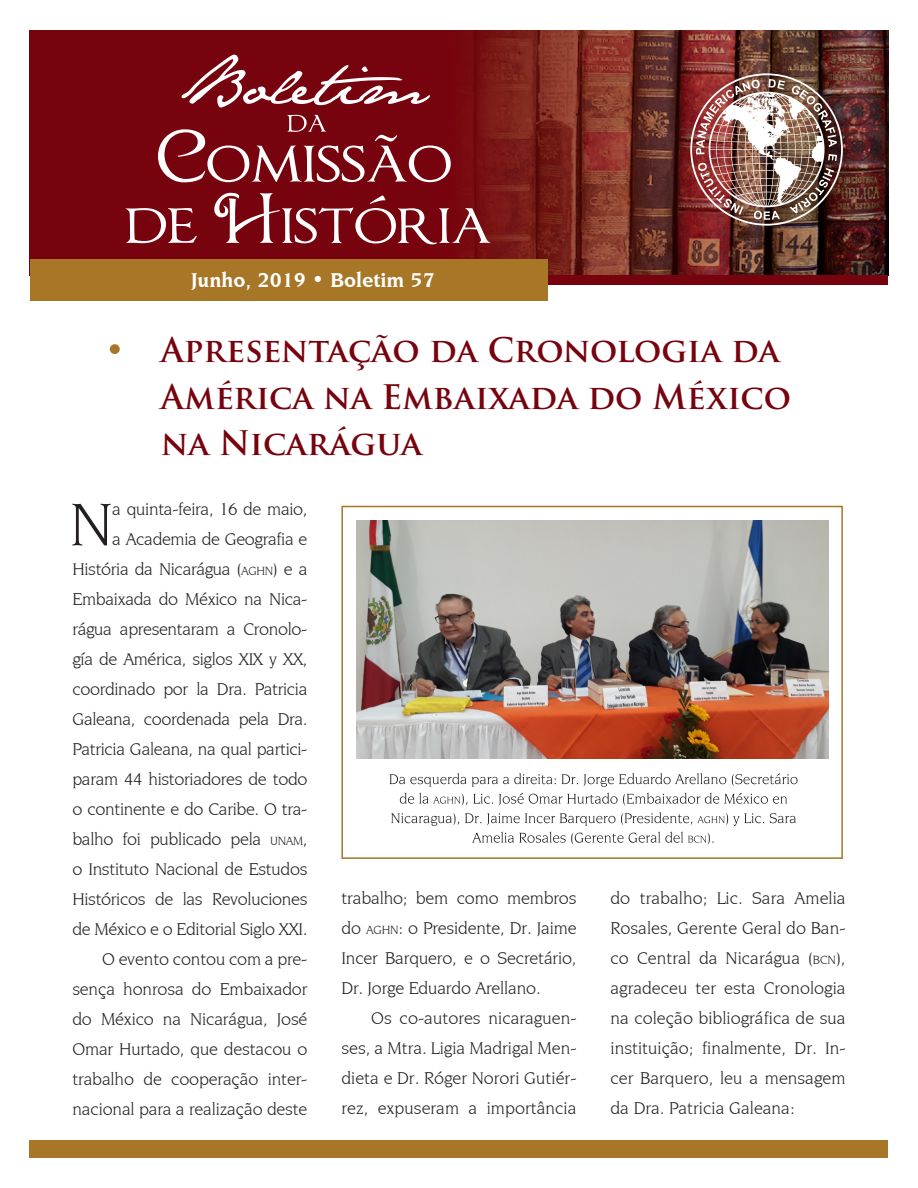
<style>
.page{position:relative;width:918px;height:1188px;background:#fff}
.page>*{position:absolute;margin:0;border:0;box-sizing:border-box;transform-origin:0 0}
.t1{font:63.9px "Novarese IT Cby BT";color:#231f20}
.t2{font:700 33px/46.5px "Trajan Pro";color:#76030d}
.t3{font:700 21px "Novarese IT Cby BT";color:#fff}
.t4{font:18px/30px "Novarese IT Cby BT";letter-spacing:-.02em;color:#231f20;text-align:justify}
.s1{font-size:12.6px}
</style>
<div class="page">
<div style="left:30px;top:30px;width:858px;height:245px;background:#76030d"></div>
<img style="left:463px;top:30px;width:425px;height:245px">
<img style="left:690px;top:73px;width:153px;height:153px">
<div style="left:547px;top:275px;width:341px;height:10px;background:#76030d"></div>
<div style="left:30px;top:259px;width:517px;height:42px;background:#a77626"></div>
<div style="left:30px;top:1140px;width:858px;height:18px;background:#a77626"></div>
<svg style="left:182px;top:55px;width:248px;height:53px"></svg>
<svg style="left:126px;top:208px;width:71px;height:35px"></svg>
<svg style="left:214px;top:193px;width:277px;height:51px"></svg>
<svg style="left:158px;top:115px;width:293px;height:67px"></svg>
<div style="left:110px;top:344px;width:10px;height:10px;background:#a77626;border-radius:50%"></div>
<div style="left:341px;top:506px;width:502px;height:353px;border:2px solid #a77626"></div>
<svg style="left:472px;top:832px;width:242px;height:13px"></svg>
<svg style="left:391px;top:812px;width:405px;height:14px"></svg>
<svg style="left:400px;top:793px;width:387px;height:13px"></svg>
<svg style="left:389px;top:773px;width:409px;height:14px"></svg>
<img style="left:357px;top:520px;width:472px;height:238px">
<p class="t3" style="left:191px;top:267px;width:245px">Junho, 2019 • Boletim 57</p>
<p class="t2" style="left:161px;top:328px;width:632px">Apresentação da Cronologia da<br>América na Embaixada do México</p>
<p class="t2" style="left:161px;top:421px;width:263px">na Nicarágua</p>
<p class="t4" style="left:72px;top:494px;width:237px;text-align:right">a quinta-feira, 16 de maio,<br>a Academia de Geografia e<br>História da Nicarágua (<span class="s1">AGHN</span>) e a<br>Embaixada do México na Nica&shy;rágua apresentaram a Cronolo&shy;gía de América, siglos XIX y XX, coordinado por la Dra. Patricia<br>Galeana, coordenada pela Dra.<br>Patricia Galeana, na qual partici&shy;param 44 historiadores de todo o continente e do Caribe. O tra&shy;balho foi publicado pela <span class="s1">UNAM</span>, o Instituto Nacional de Estudos<br>Históricos de las Revoluciones de México e o Editorial Siglo XXI.</p>
<p class="t4" style="left:72px;top:944px;width:237px;text-indent:30px">O evento contou com a pre&shy;sença honrosa do Embaixador do México na Nicarágua, José Omar Hurtado, que destacou o trabalho de cooperação inter&shy;nacional para a realização deste</p>
<p class="t1" style="left:70px;top:487px;width:45px">N</p>
<p class="t4" style="left:341px;top:883px;width:237px">trabalho; bem como membros do <span class="s1">AGHN</span>: o Presidente, Dr. Jaime Incer Barquero, e o Secretário, Dr. Jorge Eduardo Arellano.</p>
<p class="t4" style="left:341px;top:1003px;width:237px;text-indent:30px">Os co-autores nicaraguen&shy;ses, a Mtra. Ligia Madrigal Men&shy;dieta e Dr. Róger Norori Gutiér&shy;rez, expuseram a importância</p>
<p class="t4" style="left:611px;top:883px;width:237px">do trabalho; Lic. Sara Amelia Rosales, Gerente Geral do Ban&shy;co Central da Nicarágua (<span class="s1">BCN</span>), agradeceu ter esta Cronologia na coleção bibliográfica de sua instituição; finalmente, Dr. In&shy;cer Barquero, leu a mensagem da Dra. Patricia Galeana:</p>
</div>
